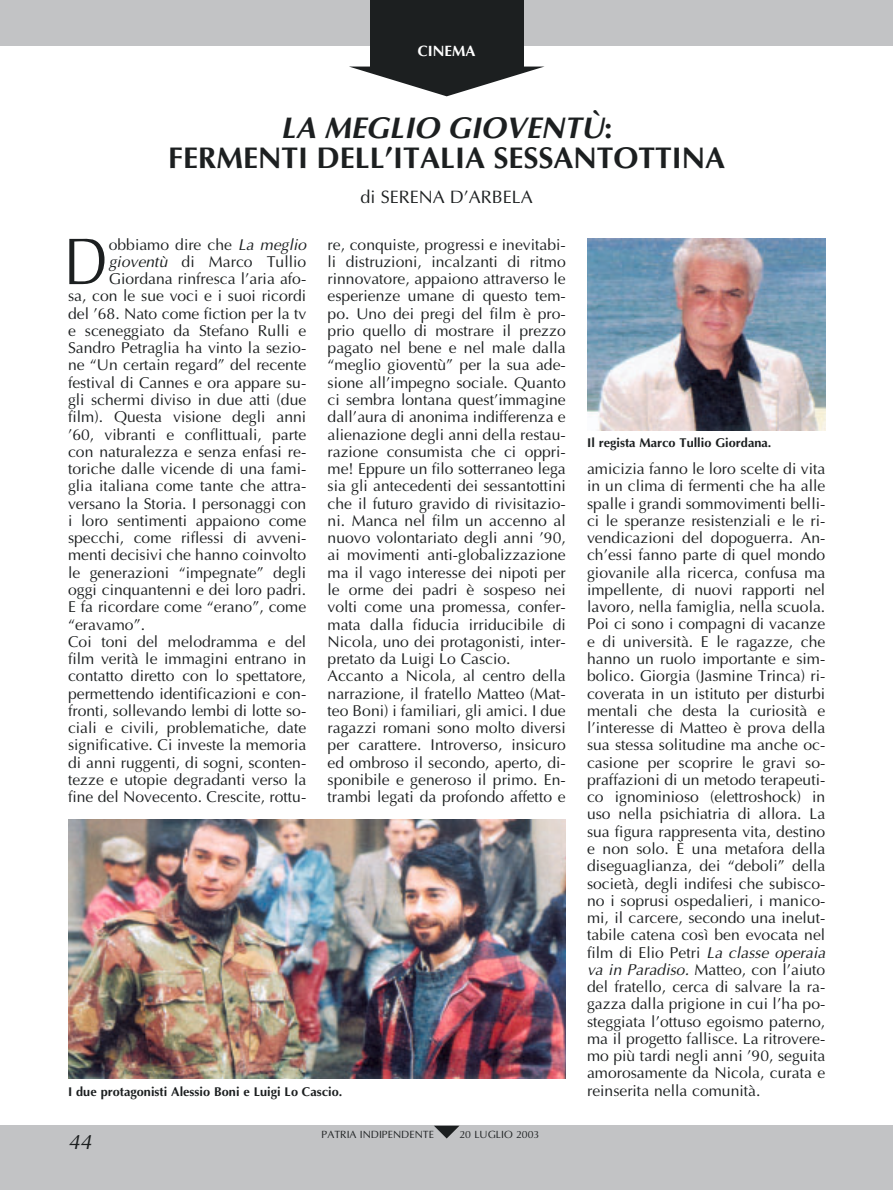
<style>
.page{position:relative;width:893px;height:1190px;background:#fff}
.page>*{position:absolute;margin:0;border:0;box-sizing:border-box;transform-origin:0 0}
.t1{font:66.45px "Optima";color:#1c1f20;scale:.85 1}
.t2{font:700 30px/30.5px "Optima";color:#1c1f20;text-align:center}
.t3{font:italic 21px "Optima";color:#1c1f20}
.t4{font:18px "Optima";color:#1c1f20}
.t5{font:15.75px/17.2px "Optima";color:#1c1f20}
.t6{font:700 15px "Optima";color:#fff}
.t7{font:700 12.75px "Optima";color:#1c1f20}
.t8{font:10.5px "Optima";color:#1c1f20}
.s1{font-style:italic}
</style>
<div class="page">
<div style="left:0;top:1125px;width:892px;height:64px;background:#c2c3c5"></div>
<div style="left:0;top:0;width:892px;height:45px;background:#c2c3c5"></div>
<div style="left:370px;top:0;width:153px;height:67px;background:#1c1f20"></div>
<svg style="left:350px;top:67px;width:193px;height:29px"></svg>
<svg style="left:434px;top:1125px;width:25px;height:13px"></svg>
<img style="left:587px;top:239px;width:238px;height:191px">
<img style="left:68px;top:819px;width:498px;height:259px">
<p class="t6" style="left:418px;top:44px;width:59px">CINEMA</p>
<h2 class="t2" style="left:168px;top:116px;width:558px"><span class="s1">LA MEGLIO GIOVENTÙ</span>:<br>FERMENTI DELL’ITALIA SESSANTOTTINA</h2>
<p class="t4" style="left:360px;top:190px;width:174px">di SERENA D’ARBELA</p>
<h1 class="t1" style="left:64px;top:234px;width:53px">D</h1>
<p class="t5" style="left:109px;top:237px;width:199px">obbiamo dire che <span class="s1">La meglio</span></p>
<p class="t5" style="left:109px;top:254px;width:199px"><span class="s1">gioventù</span> di Marco Tullio</p>
<p class="t5" style="left:109px;top:272px;width:199px">Giordana rinfresca l’aria afo-</p>
<p class="t5" style="left:68px;top:289px;width:240px">sa, con le sue voci e i suoi ricordi</p>
<p class="t5" style="left:68px;top:306px;width:240px">del ’68. Nato come fiction per la tv</p>
<p class="t5" style="left:68px;top:323px;width:240px">e sceneggiato da Stefano Rulli e</p>
<p class="t5" style="left:68px;top:341px;width:240px">Sandro Petraglia ha vinto la sezio-</p>
<p class="t5" style="left:68px;top:358px;width:240px">ne “Un certain regard” del recente</p>
<p class="t5" style="left:68px;top:375px;width:240px">festival di Cannes e ora appare su-</p>
<p class="t5" style="left:68px;top:392px;width:240px">gli schermi diviso in due atti (due</p>
<p class="t5" style="left:68px;top:410px;width:240px">film). Questa visione degli anni</p>
<p class="t5" style="left:68px;top:427px;width:240px">’60, vibranti e conflittuali, parte</p>
<p class="t5" style="left:68px;top:444px;width:240px">con naturalezza e senza enfasi re-</p>
<p class="t5" style="left:68px;top:461px;width:240px">toriche dalle vicende di una fami-</p>
<p class="t5" style="left:68px;top:479px;width:240px">glia italiana come tante che attra-</p>
<p class="t5" style="left:68px;top:496px;width:240px">versano la Storia. I personaggi con</p>
<p class="t5" style="left:68px;top:513px;width:240px">i loro sentimenti appaiono come</p>
<p class="t5" style="left:68px;top:531px;width:240px">specchi, come riflessi di avveni-</p>
<p class="t5" style="left:68px;top:548px;width:240px">menti decisivi che hanno coinvolto</p>
<p class="t5" style="left:68px;top:565px;width:240px">le generazioni “impegnate” degli</p>
<p class="t5" style="left:68px;top:582px;width:240px">oggi cinquantenni e dei loro padri.</p>
<p class="t5" style="left:68px;top:600px;width:240px">E fa ricordare come “erano”, come</p>
<p class="t5" style="left:68px;top:617px;width:78px">“eravamo”.</p>
<p class="t5" style="left:68px;top:634px;width:240px">Coi toni del melodramma e del</p>
<p class="t5" style="left:68px;top:651px;width:240px">film verità le immagini entrano in</p>
<p class="t5" style="left:68px;top:669px;width:240px">contatto diretto con lo spettatore,</p>
<p class="t5" style="left:68px;top:686px;width:240px">permettendo identificazioni e con-</p>
<p class="t5" style="left:68px;top:703px;width:240px">fronti, sollevando lembi di lotte so-</p>
<p class="t5" style="left:68px;top:720px;width:240px">ciali e civili, problematiche, date</p>
<p class="t5" style="left:68px;top:738px;width:240px">significative. Ci investe la memoria</p>
<p class="t5" style="left:68px;top:755px;width:240px">di anni ruggenti, di sogni, sconten-</p>
<p class="t5" style="left:68px;top:772px;width:240px">tezze e utopie degradanti verso la</p>
<p class="t5" style="left:68px;top:790px;width:240px">fine del Novecento. Crescite, rottu-</p>
<p class="t5" style="left:327px;top:237px;width:240px">re, conquiste, progressi e inevitabi&shy;li distruzioni, incalzanti di ritmo rinnovatore, appaiono attraverso le esperienze umane di questo tem&shy;po. Uno dei pregi del film è pro&shy;prio quello di mostrare il prezzo pagato nel bene e nel male dalla “meglio gioventù” per la sua ade&shy;sione all’impegno sociale. Quanto ci sembra lontana quest’immagine dall’aura di anonima indifferenza e alienazione degli anni della restau&shy;razione consumista che ci oppri&shy;me! Eppure un filo sotterraneo lega sia gli antecedenti dei sessantottini che il futuro gravido di rivisitazio&shy;ni. Manca nel film un accenno al nuovo volontariato degli anni ’90, ai movimenti anti-globalizzazione ma il vago interesse dei nipoti per le orme dei padri è sospeso nei volti come una promessa, confer&shy;mata dalla fiducia irriducibile di Nicola, uno dei protagonisti, inter&shy;pretato da Luigi Lo Cascio.<br>Accanto a Nicola, al centro della narrazione, il fratello Matteo (Mat&shy;teo Boni) i familiari, gli amici. I due ragazzi romani sono molto diversi per carattere. Introverso, insicuro ed ombroso il secondo, aperto, di&shy;sponibile e generoso il primo. En&shy;trambi legati da profondo affetto e</p>
<p class="t7" style="left:68px;top:1086px;width:276px">I due protagonisti Alessio Boni e Luigi Lo Cascio.</p>
<h3 class="t3" style="left:68px;top:1132px;width:25px">44</h3>
<p class="t8" style="left:321px;top:1130px;width:114px">PATRIA INDIPENDENTE</p>
<p class="t8" style="left:459px;top:1130px;width:81px">20 LUGLIO 2003</p>
<p class="t7" style="left:587px;top:438px;width:186px">Il regista Marco Tullio Giordana.</p>
<p class="t5" style="left:587px;top:461px;width:240px;text-align:justify">amicizia fanno le loro scelte di vita in un clima di fermenti che ha alle spalle i grandi sommovimenti belli&shy;ci le speranze resistenziali e le ri&shy;vendicazioni del dopoguerra. An&shy;ch’essi fanno parte di quel mondo giovanile alla ricerca, confusa ma impellente, di nuovi rapporti nel lavoro, nella famiglia, nella scuola.<br>Poi ci sono i compagni di vacanze e di università. E le ragazze, che hanno un ruolo importante e sim&shy;bolico. Giorgia (Jasmine Trinca) ri&shy;coverata in un istituto per disturbi mentali che desta la curiosità e l’interesse di Matteo è prova della sua stessa solitudine ma anche oc&shy;casione per scoprire le gravi so&shy;praffazioni di un metodo terapeuti&shy;co ignominioso (elettroshock) in uso nella psichiatria di allora. La sua figura rappresenta vita, destino e non solo. È una metafora della diseguaglianza, dei “deboli” della società, degli indifesi che subisco&shy;no i soprusi ospedalieri, i manico&shy;mi, il carcere, secondo una inelut&shy;tabile catena così ben evocata nel film di Elio Petri <span class="s1">La classe operaia va in Paradiso.</span> Matteo, con l’aiuto del fratello, cerca di salvare la ra&shy;gazza dalla prigione in cui l’ha po&shy;steggiata l’ottuso egoismo paterno, ma il progetto fallisce. La ritrovere&shy;mo più tardi negli anni ’90, seguita amorosamente da Nicola, curata e reinserita nella comunità.</p>
</div>
